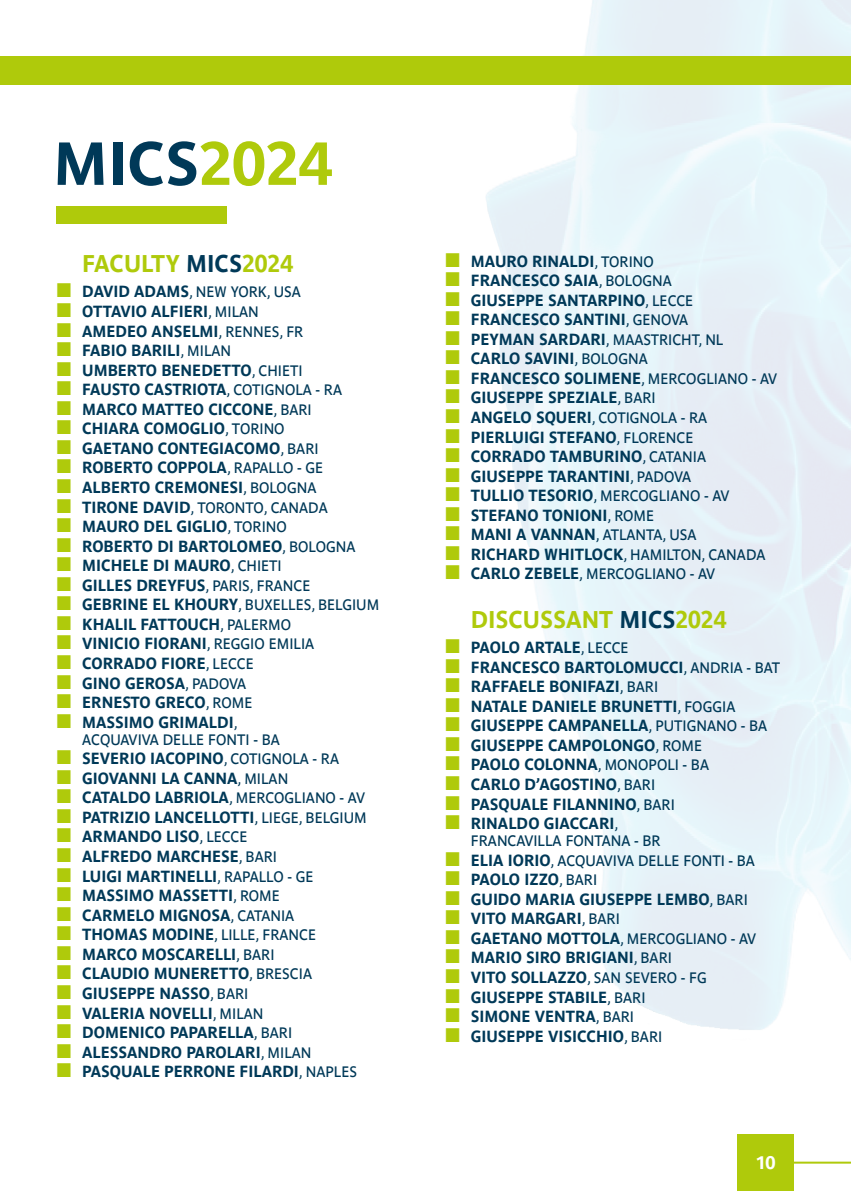
<style>
.page{position:relative;width:851px;height:1191px;background:#fff}
.page>*{position:absolute;margin:0;border:0;box-sizing:border-box;transform-origin:0 0}
.t1{font:700 60px "Parisine Std";letter-spacing:-.005em;color:#003958}
.t2{font:700 24px "Parisine Std";color:#afca0b;scale:.95 1}
.t3{font:700 18px "Parisine Std";color:#fff}
.t4{font:700 16px "Parisine Std";color:#003958;scale:.95 1}
.t5{font:15px "Parisine Std";color:#003958;scale:.95 1}
.s1{color:#afca0b}
.s2{color:#003958}
.s3{font-weight:700;font-size:16px}
.s4{font-weight:400;font-size:15px}
</style>
<div class="page">
<img style="left:0;top:0;width:850px;height:1164px">
<div style="left:737px;top:1134px;width:57px;height:57px;background:#afca0b"></div>
<hr style="left:791px;top:1161px;width:59px;height:2px;background:#afca0b">
<div style="left:0;top:57px;width:850px;height:28px;background:#afca0b"></div>
<div style="left:57px;top:206px;width:170px;height:17px;background:#afca0b"></div>
<h1 class="t1" style="left:53px;top:129px;width:281px">MICS<span class="s1">2024</span></h1>
<h2 class="t2" style="left:82px;top:250px;width:223px">FACULTY <span class="s2">MICS</span>2024</h2>
<p class="t5" style="left:57px;top:283px;width:258px"><span class="s1">■</span> <span class="s3">DAVID ADAMS</span>, NEW YORK, USA</p>
<p class="t4" style="left:57px;top:302px;width:214px"><span class="s1">■</span> OTTAVIO ALFIERI<span class="s4">, MILAN</span></p>
<p class="t4" style="left:57px;top:321px;width:261px"><span class="s1">■</span> AMEDEO ANSELMI<span class="s4">, RENNES, FR</span></p>
<p class="t4" style="left:57px;top:341px;width:185px"><span class="s1">■</span> FABIO BARILI<span class="s4">, MILAN</span></p>
<p class="t4" style="left:57px;top:361px;width:260px"><span class="s1">■</span> UMBERTO BENEDETTO<span class="s4">, CHIETI</span></p>
<p class="t4" style="left:57px;top:380px;width:302px"><span class="s1">■</span> FAUSTO CASTRIOTA<span class="s4">, COTIGNOLA - RA</span></p>
<p class="t4" style="left:57px;top:400px;width:270px"><span class="s1">■</span> MARCO MATTEO CICCONE<span class="s4">, BARI</span></p>
<p class="t4" style="left:57px;top:419px;width:241px"><span class="s1">■</span> CHIARA COMOGLIO<span class="s4">, TORINO</span></p>
<p class="t4" style="left:57px;top:439px;width:277px"><span class="s1">■</span> GAETANO CONTEGIACOMO<span class="s4">, BARI</span></p>
<p class="t4" style="left:57px;top:458px;width:282px"><span class="s1">■</span> ROBERTO COPPOLA<span class="s4">, RAPALLO - GE</span></p>
<p class="t4" style="left:57px;top:478px;width:275px"><span class="s1">■</span> ALBERTO CREMONESI<span class="s4">, BOLOGNA</span></p>
<p class="t5" style="left:57px;top:498px;width:287px"><span class="s1">■</span> <span class="s3">TIRONE DAVID</span>, TORONTO, CANADA</p>
<p class="t4" style="left:57px;top:517px;width:244px"><span class="s1">■</span> MAURO DEL GIGLIO<span class="s4">, TORINO</span></p>
<p class="t4" style="left:57px;top:537px;width:316px"><span class="s1">■</span> ROBERTO DI BARTOLOMEO<span class="s4">, BOLOGNA</span></p>
<p class="t4" style="left:57px;top:556px;width:238px"><span class="s1">■</span> MICHELE DI MAURO<span class="s4">, CHIETI</span></p>
<p class="t4" style="left:57px;top:576px;width:268px"><span class="s1">■</span> GILLES DREYFUS<span class="s4">, PARIS, FRANCE</span></p>
<p class="t5" style="left:57px;top:596px;width:341px"><span class="s1">■</span> <span class="s3">GEBRINE EL KHOURY</span>, BUXELLES, BELGIUM</p>
<p class="t4" style="left:57px;top:615px;width:248px"><span class="s1">■</span> KHALIL FATTOUCH<span class="s4">, PALERMO</span></p>
<p class="t4" style="left:57px;top:634px;width:272px"><span class="s1">■</span> VINICIO FIORANI<span class="s4">, REGGIO EMILIA</span></p>
<p class="t4" style="left:57px;top:654px;width:209px"><span class="s1">■</span> CORRADO FIORE<span class="s4">, LECCE</span></p>
<p class="t4" style="left:57px;top:673px;width:201px"><span class="s1">■</span> GINO GEROSA<span class="s4">, PADOVA</span></p>
<p class="t4" style="left:57px;top:693px;width:207px"><span class="s1">■</span> ERNESTO GRECO<span class="s4">, ROME</span></p>
<p class="t4" style="left:57px;top:712px;width:192px"><span class="s1">■</span> MASSIMO GRIMALDI<span class="s4">,</span></p>
<p class="t5" style="left:82px;top:730px;width:209px">ACQUAVIVA DELLE FONTI - BA</p>
<p class="t4" style="left:57px;top:749px;width:299px"><span class="s1">■</span> SEVERIO IACOPINO<span class="s4">, COTIGNOLA - RA</span></p>
<p class="t4" style="left:57px;top:769px;width:245px"><span class="s1">■</span> GIOVANNI LA CANNA<span class="s4">, MILAN</span></p>
<p class="t4" style="left:57px;top:788px;width:326px"><span class="s1">■</span> CATALDO LABRIOLA<span class="s4">, MERCOGLIANO - AV</span></p>
<p class="t4" style="left:57px;top:808px;width:328px"><span class="s1">■</span> PATRIZIO LANCELLOTTI<span class="s4">, LIEGE, BELGIUM</span></p>
<p class="t4" style="left:57px;top:827px;width:202px"><span class="s1">■</span> ARMANDO LISO<span class="s4">, LECCE</span></p>
<p class="t4" style="left:57px;top:847px;width:233px"><span class="s1">■</span> ALFREDO MARCHESE<span class="s4">, BARI</span></p>
<p class="t4" style="left:57px;top:866px;width:272px"><span class="s1">■</span> LUIGI MARTINELLI<span class="s4">, RAPALLO - GE</span></p>
<p class="t4" style="left:57px;top:886px;width:236px"><span class="s1">■</span> MASSIMO MASSETTI<span class="s4">, ROME</span></p>
<p class="t4" style="left:57px;top:905px;width:251px"><span class="s1">■</span> CARMELO MIGNOSA<span class="s4">, CATANIA</span></p>
<p class="t5" style="left:57px;top:926px;width:274px"><span class="s1">■</span> <span class="s3">THOMAS MODINE</span>, LILLE, FRANCE</p>
<p class="t4" style="left:57px;top:945px;width:231px"><span class="s1">■</span> MARCO MOSCARELLI<span class="s4">, BARI</span></p>
<p class="t4" style="left:57px;top:964px;width:270px"><span class="s1">■</span> CLAUDIO MUNERETTO<span class="s4">, BRESCIA</span></p>
<p class="t4" style="left:57px;top:984px;width:203px"><span class="s1">■</span> GIUSEPPE NASSO<span class="s4">, BARI</span></p>
<p class="t4" style="left:57px;top:1003px;width:219px"><span class="s1">■</span> VALERIA NOVELLI<span class="s4">, MILAN</span></p>
<p class="t4" style="left:57px;top:1023px;width:249px"><span class="s1">■</span> DOMENICO PAPARELLA<span class="s4">, BARI</span></p>
<p class="t4" style="left:57px;top:1042px;width:270px"><span class="s1">■</span> ALESSANDRO PAROLARI<span class="s4">, MILAN</span></p>
<p class="t4" style="left:57px;top:1062px;width:317px"><span class="s1">■</span> PASQUALE PERRONE FILARDI<span class="s4">, NAPLES</span></p>
<p class="t4" style="left:445px;top:251px;width:221px"><span class="s1">■</span> MAURO RINALDI<span class="s4">, TORINO</span></p>
<p class="t4" style="left:445px;top:271px;width:240px"><span class="s1">■</span> FRANCESCO SAIA<span class="s4">, BOLOGNA</span></p>
<p class="t4" style="left:445px;top:291px;width:262px"><span class="s1">■</span> GIUSEPPE SANTARPINO<span class="s4">, LECCE</span></p>
<p class="t4" style="left:445px;top:310px;width:257px"><span class="s1">■</span> FRANCESCO SANTINI<span class="s4">, GENOVA</span></p>
<p class="t5" style="left:445px;top:331px;width:294px"><span class="s1">■</span> <span class="s3">PEYMAN SARDARI</span>, MAASTRICHT, NL</p>
<p class="t4" style="left:445px;top:349px;width:215px"><span class="s1">■</span> CARLO SAVINI<span class="s4">, BOLOGNA</span></p>
<p class="t4" style="left:445px;top:369px;width:350px"><span class="s1">■</span> FRANCESCO SOLIMENE<span class="s4">, MERCOGLIANO - AV</span></p>
<p class="t4" style="left:445px;top:388px;width:223px"><span class="s1">■</span> GIUSEPPE SPEZIALE<span class="s4">, BARI</span></p>
<p class="t5" style="left:445px;top:409px;width:277px"><span class="s1">■</span> <span class="s3">ANGELO SQUERI</span>, COTIGNOLA - RA</p>
<p class="t4" style="left:445px;top:427px;width:263px"><span class="s1">■</span> PIERLUIGI STEFANO<span class="s4">, FLORENCE</span></p>
<p class="t4" style="left:445px;top:447px;width:276px"><span class="s1">■</span> CORRADO TAMBURINO<span class="s4">, CATANIA</span></p>
<p class="t4" style="left:445px;top:467px;width:260px"><span class="s1">■</span> GIUSEPPE TARANTINI<span class="s4">, PADOVA</span></p>
<p class="t5" style="left:445px;top:487px;width:300px"><span class="s1">■</span> <span class="s3">TULLIO TESORIO</span>, MERCOGLIANO - AV</p>
<p class="t4" style="left:445px;top:506px;width:221px"><span class="s1">■</span> STEFANO TONIONI<span class="s4">, ROME</span></p>
<p class="t5" style="left:445px;top:526px;width:266px"><span class="s1">■</span> <span class="s3">MANI A VANNAN</span>, ATLANTA, USA</p>
<p class="t5" style="left:445px;top:546px;width:338px"><span class="s1">■</span> <span class="s3">RICHARD WHITLOCK</span>, HAMILTON, CANADA</p>
<p class="t5" style="left:445px;top:565px;width:285px"><span class="s1">■</span> <span class="s3">CARLO ZEBELE</span>, MERCOGLIANO - AV</p>
<h2 class="t2" style="left:471px;top:605px;width:270px">DISCUSSANT <span class="s2">MICS</span>2024</h2>
<p class="t4" style="left:445px;top:638px;width:194px"><span class="s1">■</span> PAOLO ARTALE<span class="s4">, LECCE</span></p>
<p class="t4" style="left:445px;top:657px;width:354px"><span class="s1">■</span> FRANCESCO BARTOLOMUCCI<span class="s4">, ANDRIA - BAT</span></p>
<p class="t4" style="left:445px;top:677px;width:225px"><span class="s1">■</span> RAFFAELE BONIFAZI<span class="s4">, BARI</span></p>
<p class="t4" style="left:445px;top:697px;width:307px"><span class="s1">■</span> NATALE DANIELE BRUNETTI<span class="s4">, FOGGIA</span></p>
<p class="t4" style="left:445px;top:716px;width:340px"><span class="s1">■</span> GIUSEPPE CAMPANELLA<span class="s4">, PUTIGNANO - BA</span></p>
<p class="t4" style="left:445px;top:736px;width:272px"><span class="s1">■</span> GIUSEPPE CAMPOLONGO<span class="s4">, ROME</span></p>
<p class="t4" style="left:445px;top:755px;width:279px"><span class="s1">■</span> PAOLO COLONNA<span class="s4">, MONOPOLI - BA</span></p>
<p class="t4" style="left:445px;top:775px;width:222px"><span class="s1">■</span> CARLO D’AGOSTINO<span class="s4">, BARI</span></p>
<p class="t4" style="left:445px;top:794px;width:243px"><span class="s1">■</span> PASQUALE FILANNINO<span class="s4">, BARI</span></p>
<p class="t4" style="left:445px;top:814px;width:184px"><span class="s1">■</span> RINALDO GIACCARI<span class="s4">,</span></p>
<p class="t5" style="left:471px;top:832px;width:201px">FRANCAVILLA FONTANA - BR</p>
<p class="t5" style="left:445px;top:851px;width:327px"><span class="s1">■</span> <span class="s3">ELIA IORIO</span>, ACQUAVIVA DELLE FONTI - BA</p>
<p class="t4" style="left:445px;top:870px;width:161px"><span class="s1">■</span> PAOLO IZZO<span class="s4">, BARI</span></p>
<p class="t4" style="left:445px;top:890px;width:320px"><span class="s1">■</span> GUIDO MARIA GIUSEPPE LEMBO<span class="s4">, BARI</span></p>
<p class="t4" style="left:445px;top:909px;width:185px"><span class="s1">■</span> VITO MARGARI<span class="s4">, BARI</span></p>
<p class="t5" style="left:445px;top:930px;width:328px"><span class="s1">■</span> <span class="s3">GAETANO MOTTOLA</span>, MERCOGLIANO - AV</p>
<p class="t4" style="left:445px;top:948px;width:240px"><span class="s1">■</span> MARIO SIRO BRIGIANI<span class="s4">, BARI</span></p>
<p class="t5" style="left:445px;top:969px;width:276px"><span class="s1">■</span> <span class="s3">VITO SOLLAZZO</span>, SAN SEVERO - FG</p>
<p class="t4" style="left:445px;top:987px;width:212px"><span class="s1">■</span> GIUSEPPE STABILE<span class="s4">, BARI</span></p>
<p class="t4" style="left:445px;top:1007px;width:200px"><span class="s1">■</span> SIMONE VENTRA<span class="s4">, BARI</span></p>
<p class="t4" style="left:445px;top:1026px;width:230px"><span class="s1">■</span> GIUSEPPE VISICCHIO<span class="s4">, BARI</span></p>
<p class="t3" style="left:756px;top:1152px;width:21px">10</p>
</div>
